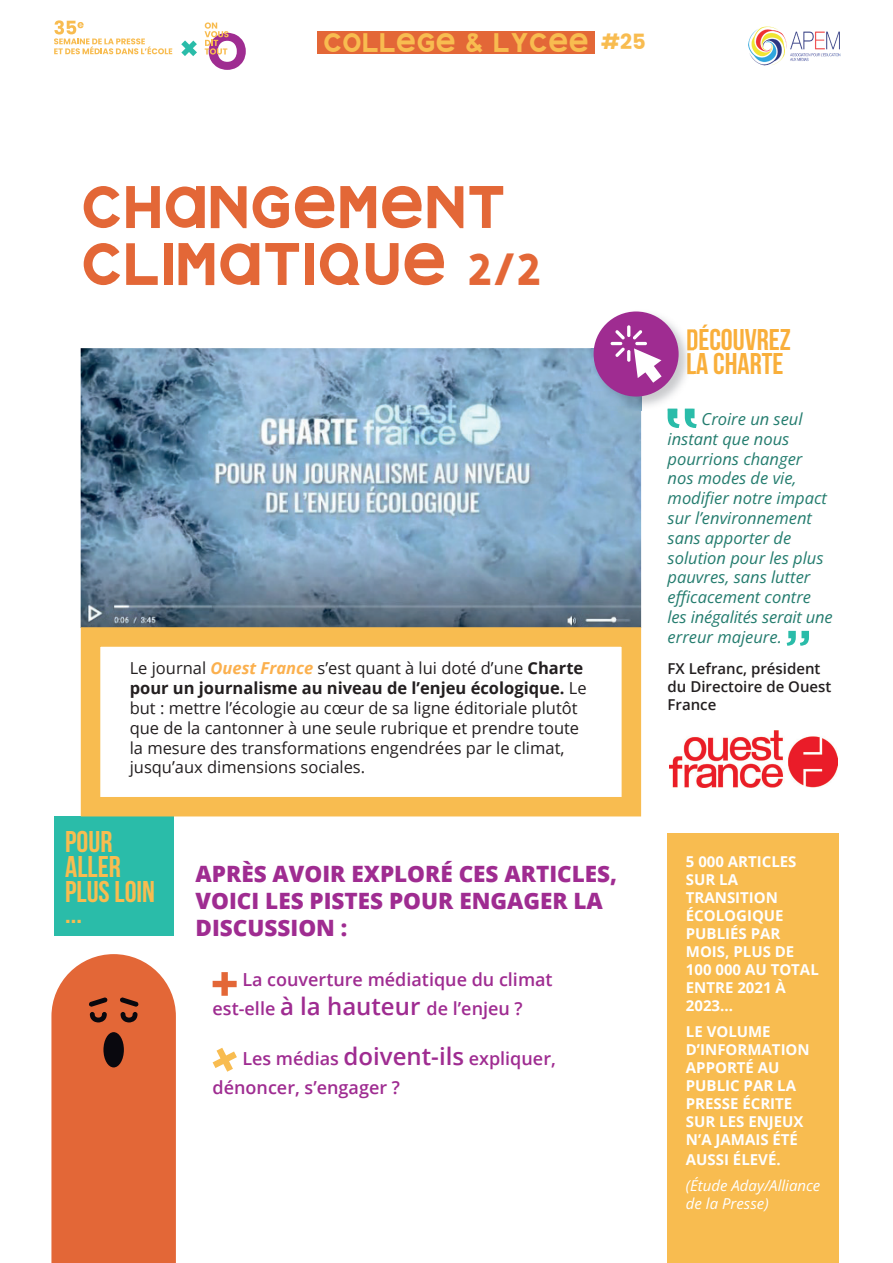
<style>
.page{position:relative;width:893px;height:1263px;background:#fff}
.page>*{position:absolute;margin:0;border:0;box-sizing:border-box;transform-origin:0 0}
.t1{font:60px/57px "Mannie";color:#e36737}
.t2{font:700 30px/25.2px "Bebas Neue";color:#f8bc50}
.t3{font:700 30px/23.7px "Bebas Neue";color:#f9af3b}
.t4{font:27px "Mannie";color:#f8bc50}
.t5{font:800 22.5px/27px "Open Sans";color:#9f2c91}
.t6{font:600 18px/28.8px "Open Sans";color:#9f2c91}
.t7{font:16.5px/19.8px "Open Sans";color:#231f20}
.t8{font:italic 16.5px/19.8px "Open Sans";color:#237c6e}
.t9{font:700 15px/18px "Open Sans";color:#fff}
.t10{font:600 15px/18px "Open Sans";color:#231f20}
.t11{font:italic 15px/18px "Open Sans";color:#fff}
.s1{font-family:"Poppins";font-weight:700;font-size:21px}
.s2{font-size:45px}
.s3{font-weight:700;font-style:italic;color:#fbb04e}
.s4{font-weight:700}
.s5{font-size:24px}
</style>
<div class="page">
<img style="left:748px;top:26px;width:93px;height:40px">
<svg style="left:205px;top:22px;width:41px;height:48px"></svg>
<svg style="left:181px;top:40px;width:16px;height:16px"></svg>
<svg style="left:54px;top:20px;width:118px;height:34px"></svg>
<div style="left:318px;top:31px;width:277px;height:22px;background:#e36737"></div>
<div style="left:54px;top:817px;width:119px;height:119px;background:#2abca9"></div>
<svg style="left:51px;top:954px;width:125px;height:309px"></svg>
<svg style="left:213px;top:972px;width:24px;height:24px"></svg>
<svg style="left:213px;top:1048px;width:24px;height:24px"></svg>
<img style="left:81px;top:348px;width:560px;height:279px">
<svg style="left:81px;top:627px;width:560px;height:189px"></svg>
<svg style="left:668px;top:409px;width:29px;height:19px"></svg>
<svg style="left:787px;top:631px;width:22px;height:15px"></svg>
<div style="left:103px;top:1032px;width:21px;height:35px;background:#09080e;border-radius:50%"></div>
<div style="left:668px;top:833px;width:171px;height:430px;background:#f8bc50"></div>
<img style="left:669px;top:731px;width:168px;height:56px">
<img style="left:594px;top:314px;width:99px;height:97px">
<img style="left:591px;top:348px;width:50px;height:63px">
<img style="left:668px;top:409px;width:25px;height:2px">
<img style="left:687px;top:325px;width:6px;height:26px">
<img style="left:687px;top:353px;width:6px;height:21px">
<div style="left:594px;top:311px;width:85px;height:85px;background:#9f2c91;border-radius:50%"></div>
<svg style="left:611px;top:325px;width:51px;height:58px"></svg>
<h3 class="t4" style="left:323px;top:26px;width:324px">COLLEGE &amp; LYCEE <span class="s1">#25</span></h3>
<h1 class="t1" style="left:81px;top:179px;width:462px">CHANGEMENT<br>CLIMATIQUE <span class="s2">2/2</span></h1>
<p class="t7" style="left:130px;top:658px;width:458px">Le journal <span class="s3">Ouest France</span> s’est quant à lui doté d’une <span class="s4">Charte pour un journalisme au niveau de l’enjeu écologique.</span> Le but : mettre l’écologie au cœur de sa ligne éditoriale plutôt que de la cantonner à une seule rubrique et prendre toute la mesure des transformations engendrées par le climat, jusqu’aux dimensions sociales.</p>
<h2 class="t2" style="left:65px;top:829px;width:91px">POUR<br>ALLER<br>PLUS LOIN</h2>
<h2 class="t2" style="left:65px;top:900px;width:18px">...</h2>
<h3 class="t5" style="left:196px;top:859px;width:423px">APRÈS AVOIR EXPLORÉ CES ARTICLES,<br>VOICI LES PISTES POUR ENGAGER LA<br>DISCUSSION :</h3>
<p class="t6" style="left:213px;top:964px;width:342px;text-indent:30px">La couverture médiatique du climat est-elle <span class="s5">à la hauteur</span> de l’enjeu ?</p>
<p class="t6" style="left:213px;top:1044px;width:345px;text-indent:30px">Les médias <span class="s5">doivent-ils</span> expliquer, dénoncer, s’engager ?</p>
<h2 class="t3" style="left:686px;top:328px;width:106px">DÉCOUVREZ<br>LA CHARTE</h2>
<p class="t8" style="left:668px;top:409px;width:167px;text-indent:34px">Croire un seul instant que nous pourrions changer<br>nos modes de vie, modifier notre impact sur l’environnement sans apporter de solution pour les plus pauvres, sans lutter efficacement contre les inégalités serait une erreur majeure.</p>
<p class="t10" style="left:668px;top:659px;width:165px">FX Lefranc, président du Directoire de Ouest<br>France</p>
<p class="t9" style="left:686px;top:852px;width:134px">5 000 ARTICLES<br>SUR LA<br>TRANSITION<br>ÉCOLOGIQUE<br>PUBLIÉS PAR<br>MOIS, PLUS DE<br>100 000 AU TOTAL<br>ENTRE 2021 À<br>2023...</p>
<p class="t9" style="left:686px;top:1022px;width:125px">LE VOLUME<br>D’INFORMATION<br>APPORTÉ AU<br>PUBLIC PAR LA<br>PRESSE ÉCRITE<br>SUR LES ENJEUX<br>N’A JAMAIS ÉTÉ</p>
<p class="t9" style="left:686px;top:1150px;width:96px">AUSSI ÉLEVÉ.</p>
<p class="t11" style="left:686px;top:1176px;width:136px">(Étude Aday/Alliance de la Presse)</p>
</div>
